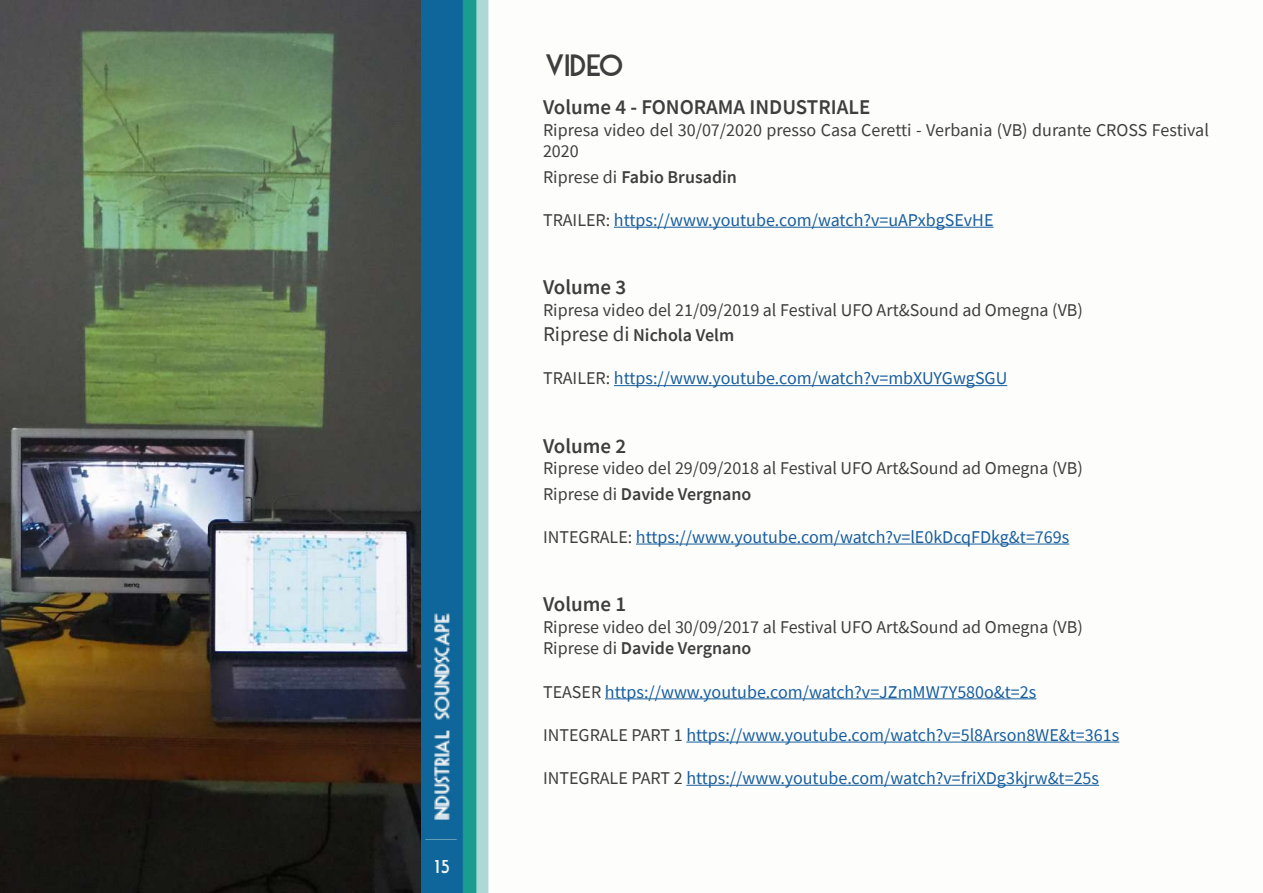
<style>
.page{position:relative;width:1263px;height:893px;background:#fff}
.page>*{position:absolute;margin:0;border:0;box-sizing:border-box;transform-origin:0 0}
.t1{font:30px "Mouse Deco";letter-spacing:-.12em;color:#3e3e3f}
.t2{font:600 21px "Source Sans Pro";color:#3e3e3f}
.t3{font:18px "Source Sans Pro";color:#175d9e}
.t4{font:18px/21.6px "Source Sans Pro";color:#3e3e3f}
.t5{font:600 18px "Source Sans Pro";color:#3e3e3f}
.t6{font:18px "Mouse Deco";color:#f2f6f8}
.s1{font-weight:400}
.s2{color:#3e3e3f}
.s3{font-size:21px}
.s4{font-weight:600}
</style>
<div class="page">
<img style="left:421px;top:0;width:699px;height:893px">
<img style="left:0;top:0;width:421px;height:893px">
<hr style="left:614px;top:227px;width:379px;height:1px;background:#175d9e">
<hr style="left:614px;top:385px;width:393px;height:1px;background:#175d9e">
<hr style="left:636px;top:544px;width:433px;height:1px;background:#175d9e">
<hr style="left:605px;top:698px;width:431px;height:1px;background:#175d9e">
<hr style="left:686px;top:742px;width:433px;height:1px;background:#175d9e">
<hr style="left:686px;top:785px;width:413px;height:1px;background:#175d9e">
<p class="t6" style="left:433px;top:858px;width:19px">15</p>
<h1 class="t1" style="left:543px;top:51px;width:84px">VIDEO</h1>
<p class="t2" style="left:543px;top:93px;width:329px">Volume 4 - FONORAMA INDUSTRIALE</p>
<p class="t4" style="left:543px;top:119px;width:667px">Ripresa video del 30/07/2020 presso Casa Ceretti - Verbania (VB) durante CROSS Festival<br>2020</p>
<p class="t5" style="left:543px;top:165px;width:195px"><span class="s1">Riprese di</span> Fabio Brusadin</p>
<p class="t3" style="left:543px;top:208px;width:452px"><span class="s2">TRAILER:</span> https://www.youtube.com/watch?v=uAPxbgSEvHE</p>
<p class="t2" style="left:543px;top:273px;width:85px">Volume 3</p>
<p class="t4" style="left:543px;top:297px;width:541px;line-height:25.2px">Ripresa video del 21/09/2019 al Festival UFO Art&amp;Sound ad Omegna (VB)<br><span class="s3">Riprese di</span> <span class="s4">Nichola Velm</span></p>
<p class="t3" style="left:543px;top:367px;width:466px"><span class="s2">TRAILER:</span> https://www.youtube.com/watch?v=mbXUYGwgSGU</p>
<p class="t2" style="left:543px;top:432px;width:85px">Volume 2</p>
<p class="t4" style="left:543px;top:456px;width:541px;line-height:25.2px">Riprese video del 29/09/2018 al Festival UFO Art&amp;Sound ad Omegna (VB)<br>Riprese di <span class="s4">Davide Vergnano</span></p>
<p class="t3" style="left:543px;top:525px;width:528px"><span class="s2">INTEGRALE:</span> https://www.youtube.com/watch?v=lE0kDcqFDkg&amp;t=769s</p>
<p class="t2" style="left:543px;top:590px;width:85px">Volume 1</p>
<p class="t4" style="left:543px;top:616px;width:541px">Riprese video del 30/09/2017 al Festival UFO Art&amp;Sound ad Omegna (VB)<br>Riprese di <span class="s4">Davide Vergnano</span></p>
<p class="t3" style="left:543px;top:680px;width:495px"><span class="s2">TEASER</span> https://www.youtube.com/watch?v=JZmMW7Y580o&amp;t=2s</p>
<p class="t3" style="left:543px;top:723px;width:578px"><span class="s2">INTEGRALE PART 1</span> https://www.youtube.com/watch?v=5l8Arson8WE&amp;t=361s</p>
<p class="t3" style="left:543px;top:766px;width:558px"><span class="s2">INTEGRALE PART 2</span> https://www.youtube.com/watch?v=friXDg3kjrw&amp;t=25s</p>
</div>
